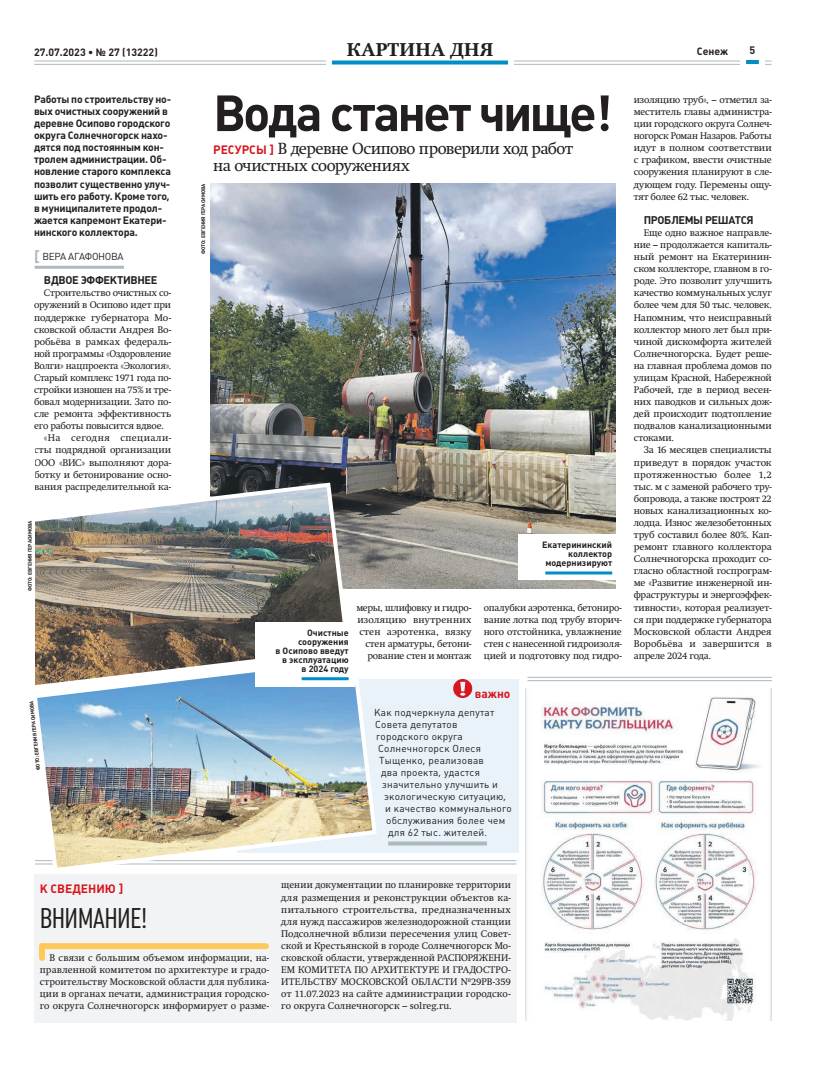
<style>
.page{position:relative;width:820px;height:1078px;background:#fff}
.page>*{position:absolute;margin:0;border:0;box-sizing:border-box;transform-origin:0 0}
.t1{font:700 50px "Plumb";letter-spacing:-.05em;color:#231f20}
.t2{font:28px "Plumb Condensed";letter-spacing:-.02em;color:#231f20}
.t3{font:18px "Swift Extra Bold C";letter-spacing:.03em;color:#231f20}
.t4{font:16px/17px "Swift C";letter-spacing:-.03em;color:#231f20}
.t5{font:700 12px "Plumb C";color:#d7171f}
.t6{font:700 11px "Plumb";letter-spacing:-.035em;color:#231f20}
.t7{font:700 10.7px "Plumb";color:#231f20}
.t8{font:700 10.5px/12.1px "Plumb";letter-spacing:-.02em;color:#231f20}
.t9{font:700 10.5px "Plumb C";color:#231f20}
.t10{font:10px "Plumb C";letter-spacing:.02em;color:#231f20}
.t11{font:10px "Plumb";letter-spacing:-.03em;color:#231f20}
.t12{font:9.6px/12.1px "Swift C";letter-spacing:-.005em;color:#231f20;text-align:justify}
.t13{font:9.6px "Swift C";letter-spacing:-.035em;color:#231f20}
.t14{font:9.6px "Swift C";letter-spacing:.04em;color:#231f20}
.t15{font:700 9px/9px "Plumb";color:#231f20;text-align:right}
.t16{font:700 5.1px "Plumb C";letter-spacing:-.025em;color:#231f20}
.s1{font-family:"Plumb C";font-weight:700;font-size:15px;color:#adb8c0}
.s2{font-family:"Plumb C";font-weight:700;font-size:12px;color:#d7171f}
</style>
<div class="page">
<hr style="left:34px;top:61px;width:737px;height:1px;background:#adb8c0">
<hr style="left:34px;top:64px;width:737px;height:1px;background:#adb8c0">
<div style="left:740px;top:45px;width:24px;height:24px;background:#fff"></div>
<svg style="left:746px;top:60px;width:12px;height:4px"></svg>
<div style="left:326px;top:43px;width:187px;height:24px;background:#fff"></div>
<svg style="left:332px;top:60px;width:176px;height:4px"></svg>
<hr style="left:35px;top:266px;width:89px;height:3px;background:#adb8c0">
<img style="left:525px;top:688px;width:246px;height:332px">
<div style="left:237px;top:678px;width:281px;height:174px;background:#e8f2f8"></div>
<svg style="left:453px;top:678px;width:19px;height:20px"></svg>
<svg style="left:388px;top:841px;width:99px;height:4px"></svg>
<hr style="left:34px;top:863px;width:482px;height:1px;background:#adb8c0">
<hr style="left:34px;top:860px;width:482px;height:1px;background:#adb8c0">
<img style="left:210px;top:183px;width:405px;height:405px">
<img style="left:34px;top:678px;width:345px;height:190px">
<img style="left:34px;top:480px;width:318px;height:212px">
<div style="left:255px;top:622px;width:99px;height:64px;background:#fff"></div>
<hr style="left:301px;top:677px;width:47px;height:3px;background:#008ec4">
<div style="left:518px;top:534px;width:99px;height:45px;background:#fff"></div>
<hr style="left:545px;top:571px;width:67px;height:3px;background:#008ec4">
<div style="left:34px;top:874px;width:482px;height:148px;background:#f2f3f4"></div>
<svg style="left:42px;top:943px;width:224px;height:5px"></svg>
<div style="left:39px;top:945px;width:6px;height:12px;background:#fec95a"></div>
<hr style="left:527px;top:680px;width:244px;height:1px;background:#adb8c0">
<hr style="left:527px;top:676px;width:244px;height:1px;background:#adb8c0">
<p class="t9" style="left:34px;top:46px;width:125px">27.07.2023 • № 27 (13222)</p>
<h3 class="t3" style="left:346px;top:39px;width:148px">КАРТИНА ДНЯ</h3>
<p class="t9" style="left:696px;top:45px;width:33px">Сенеж</p>
<p class="t7" style="left:749px;top:44px;width:7px">5</p>
<p class="t8" style="left:34px;top:93px;width:138px">Работы по строительству но&shy;вых очистных сооружений в деревне Осипово городского округа Солнечногорск нахо&shy;дятся под постоянным кон&shy;тролем администрации. Об&shy;новление старого комплекса позволит существенно улуч&shy;шить его работу. Кроме того, в муниципалитете продол&shy;жается капремонт Екатери&shy;нинского коллектора.</p>
<p class="t11" style="left:34px;top:251px;width:91px"><span class="s1">[</span> ВЕРА АГАФОНОВА</p>
<p class="t6" style="left:44px;top:274px;width:115px">ВДВОЕ ЭФФЕКТИВНЕЕ</p>
<p class="t12" style="left:44px;top:287px;width:129px">Строительство очистных со-</p>
<p class="t12" style="left:34px;top:299px;width:139px">оружений в Осипово идет при</p>
<p class="t12" style="left:34px;top:311px;width:138px">поддержке губернатора Мо-</p>
<p class="t12" style="left:34px;top:323px;width:138px">сковской области Андрея Во-</p>
<p class="t12" style="left:34px;top:335px;width:138px">робьёва в рамках федераль-</p>
<p class="t12" style="left:34px;top:347px;width:138px">ной программы «Оздоровление</p>
<p class="t12" style="left:34px;top:359px;width:138px">Волги» нацпроекта «Экология».</p>
<p class="t13" style="left:34px;top:372px;width:138px">Старый комплекс 1971 года по-</p>
<p class="t12" style="left:34px;top:383px;width:138px">стройки изношен на 75% и тре-</p>
<p class="t12" style="left:34px;top:395px;width:138px">бовал модернизации. Зато по-</p>
<p class="t12" style="left:34px;top:408px;width:138px">сле ремонта эффективность</p>
<p class="t12" style="left:34px;top:420px;width:131px">его работы повысится вдвое.</p>
<p class="t14" style="left:44px;top:432px;width:129px">«На сегодня специали-</p>
<p class="t12" style="left:34px;top:444px;width:139px">сты подрядной организации</p>
<p class="t12" style="left:34px;top:456px;width:138px">ООО «ВИС» выполняют дора-</p>
<p class="t12" style="left:34px;top:468px;width:138px">ботку и бетонирование осно-</p>
<p class="t12" style="left:34px;top:480px;width:139px">вания распределительной ка-</p>
<h1 class="t1" style="left:213px;top:85px;width:400px">Вода станет чище!</h1>
<h3 class="t4" style="left:213px;top:140px;width:361px"><span class="s2">РЕСУРСЫ ]</span> В деревне Осипово проверили ход работ на очистных сооружениях</h3>
<p class="t12" style="left:633px;top:94px;width:139px">изоляцию труб», – отметил за&shy;меститель главы администра&shy;ции городского округа Солнеч&shy;ногорск Роман Назаров. Работы идут в полном соответствии с графиком, ввести очистные сооружения планируют в сле&shy;дующем году. Перемены ощу&shy;тят более 62 тыс. человек.</p>
<p class="t6" style="left:643px;top:213px;width:111px">ПРОБЛЕМЫ РЕШАТСЯ</p>
<p class="t12" style="left:633px;top:226px;width:139px;text-indent:10px">Еще одно важное направле&shy;ние – продолжается капиталь&shy;ный ремонт на Екатеринин&shy;ском коллекторе, главном в го&shy;роде. Это позволит улучшить качество коммунальных услуг более чем для 50 тыс. человек.<br>Напомним, что неисправный коллектор много лет был при&shy;чиной дискомфорта жителей Солнечногорска. Будет реше&shy;на главная проблема домов по улицам Красной, Набережной Рабочей, где в период весен&shy;них паводков и сильных дож&shy;дей происходит подтопление подвалов канализационными стоками.</p>
<p class="t12" style="left:633px;top:444px;width:139px;text-indent:10px">За 16 месяцев специалисты приведут в порядок участок протяженностью более 1,2 тыс. м с заменой рабочего тру&shy;бопровода, а также построят 22 новых канализационных ко&shy;лодца. Износ железобетонных труб составил более 80%. Кап&shy;ремонт главного коллектора Солнечногорска проходит со&shy;гласно областной госпрограм&shy;ме «Развитие инженерной ин&shy;фраструктуры и энергоэффек&shy;тивности», которая реализует&shy;ся при поддержке губернатора Московской области Андрея Воробьёва и завершится в апреле 2024 года.</p>
<p class="t16" style="left:200px;top:254px;width:72px;rotate:-90deg">ФОТО: ЕВГЕНИЯ ГЕРАСИМОВА</p>
<p class="t16" style="left:27px;top:590px;width:72px;rotate:-90deg">ФОТО: ЕВГЕНИЯ ГЕРАСИМОВА</p>
<p class="t15" style="left:542px;top:540px;width:72px">Екатерининский коллектор модернизируют</p>
<p class="t12" style="left:356px;top:601px;width:117px;text-align:right">меры, шлифовку и гидро&shy;изоляцию внутренних стен аэротенка, вязку стен арматуры, бетони&shy;рование стен и монтаж</p>
<p class="t12" style="left:483px;top:601px;width:139px">опалубки аэротенка, бетониро&shy;вание лотка под трубу вторич&shy;ного отстойника, увлажнение стен с нанесенной гидроизоля&shy;цией и подготовку под гидро-</p>
<p class="t15" style="left:275px;top:627px;width:75px">Очистные сооружения<br>в Осипово введут в эксплуатацию в 2024 году</p>
<p class="t16" style="left:36px;top:770px;width:72px;rotate:-96deg">ФОТО: ЕВГЕНИЯ ГЕРАСИМОВА</p>
<p class="t5" style="left:474px;top:686px;width:37px">важно</p>
<p class="t10" style="left:374px;top:706px;width:121px">Как подчеркнула депутат</p>
<p class="t10" style="left:375px;top:718px;width:84px">Совета депутатов</p>
<p class="t10" style="left:376px;top:730px;width:88px">городского округа</p>
<p class="t10" style="left:378px;top:742px;width:104px">Солнечногорск Олеся</p>
<p class="t10" style="left:379px;top:754px;width:106px">Тыщенко, реализовав</p>
<p class="t10" style="left:381px;top:766px;width:100px">два проекта, удастся</p>
<p class="t10" style="left:382px;top:778px;width:117px">значительно улучшить и</p>
<p class="t10" style="left:384px;top:790px;width:123px">экологическую ситуацию,</p>
<p class="t10" style="left:385px;top:802px;width:128px">и качество коммунального</p>
<p class="t10" style="left:386px;top:814px;width:120px">обслуживания более чем</p>
<p class="t10" style="left:388px;top:826px;width:100px">для 62 тыс. жителей.</p>
<p class="t5" style="left:40px;top:881px;width:85px">К СВЕДЕНИЮ ]</p>
<h2 class="t2" style="left:40px;top:903px;width:109px">ВНИМАНИЕ!</h2>
<p class="t12" style="left:40px;top:951px;width:231px;text-indent:10px">В связи с большим объемом информации, на&shy;правленной комитетом по архитектуре и градо&shy;строительству Московской области для публика&shy;ции в органах печати, администрация городско&shy;го округа Солнечногорск информирует о разме-</p>
<p class="t12" style="left:281px;top:878px;width:231px">щении документации по планировке территории для размещения и реконструкции объектов ка&shy;питального строительства, предназначенных для нужд пассажиров железнодорожной станции Подсолнечной вблизи пересечения улиц Совет&shy;ской и Крестьянской в городе Солнечногорск Мо&shy;сковской области, утвержденной РАСПОРЯЖЕНИ-ЕМ КОМИТЕТА ПО АРХИТЕКТУРЕ И ГРАДОСТРО-ИТЕЛЬСТВУ МОСКОВСКОЙ ОБЛАСТИ №29РВ-359 от 11.07.2023 на сайте администрации городско&shy;го округа Солнечногорск – solreg.ru.</p>
</div>
